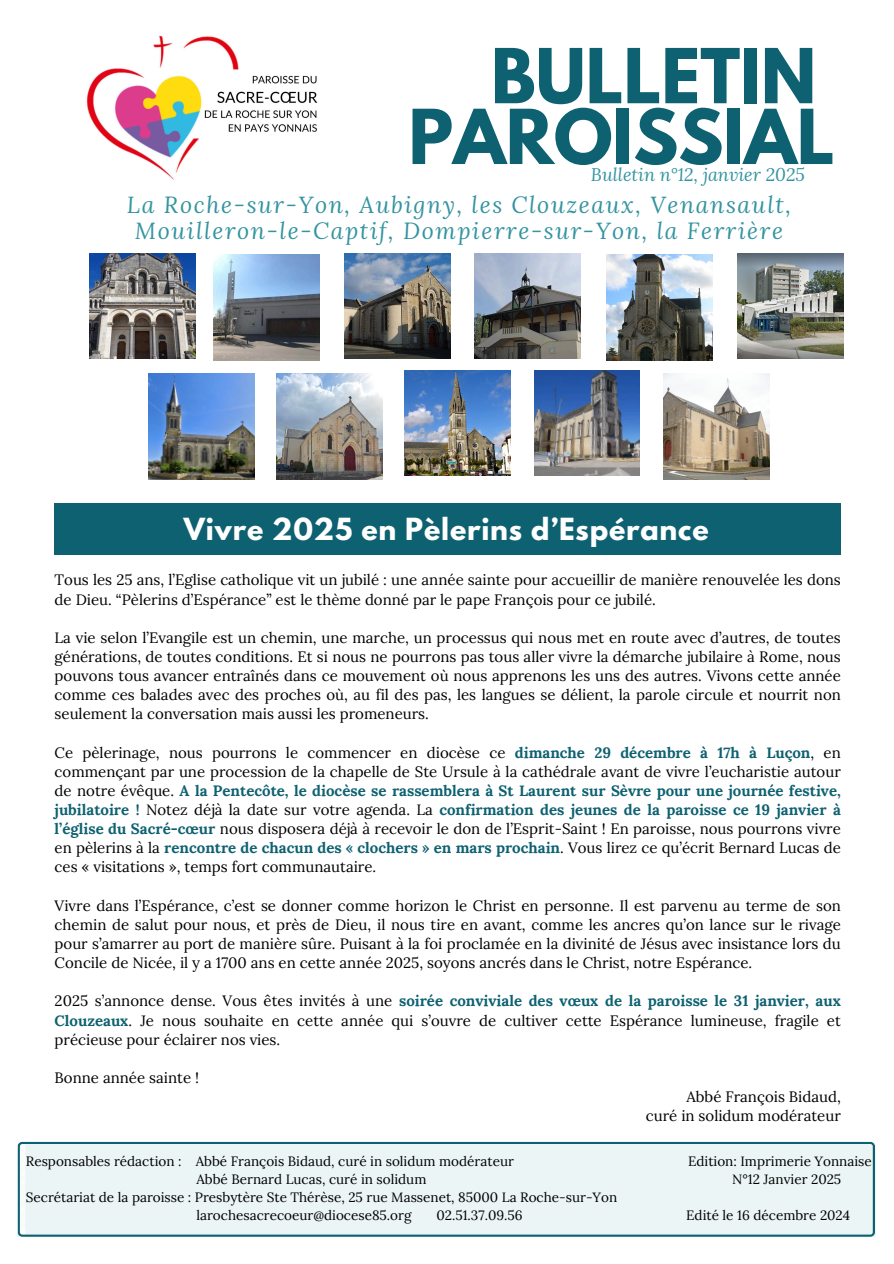
<style>
.page{position:relative;width:894px;height:1264px;background:#fff}
.page>*{position:absolute;margin:0;border:0;box-sizing:border-box;transform-origin:0 0}
.t1{font:700 67.05px/60.8px "League Spartan";color:#0e6171;text-align:right}
.t2{font:700 27px "League Spartan";letter-spacing:.03em;color:#fff}
.t3{font:italic 23.1px/25.8px "Lora";letter-spacing:.07em;color:#3494a0;text-align:center}
.t4{font:italic 18px "Lora";color:#3494a0}
.t5{font:15px/19.2px "Lora";color:#000;text-align:justify}
.t6{font:13.5px "Lora";color:#000}
.s1{font-weight:700;color:#0e6171}
</style>
<div class="page">
<img style="left:86px;top:35px;width:232px;height:145px">
<img style="left:737px;top:253px;width:105px;height:106px">
<img style="left:475px;top:253px;width:105px;height:106px">
<img style="left:606px;top:254px;width:106px;height:106px">
<img style="left:89px;top:253px;width:106px;height:106px">
<img style="left:276px;top:374px;width:106px;height:105px">
<img style="left:149px;top:374px;width:105px;height:105px">
<img style="left:344px;top:253px;width:106px;height:106px">
<img style="left:214px;top:254px;width:105px;height:106px">
<img style="left:404px;top:370px;width:106px;height:106px">
<img style="left:534px;top:370px;width:105px;height:106px">
<img style="left:663px;top:374px;width:106px;height:105px">
<div style="left:18px;top:1141px;width:856px;height:95px;background:#ebf5f5"></div>
<div style="left:55px;top:504px;width:785px;height:50px;background:#0e6171"></div>
<p class="t1" style="left:408px;top:54px;width:427px">BULLETIN<br>PAROISSIAL</p>
<p class="t3" style="left:127px;top:191px;width:665px">La Roche-sur-Yon, Aubigny, les Clouzeaux, Venansault,<br>Mouilleron-le-Captif, Dompierre-sur-Yon, la Ferrière</p>
<p class="t4" style="left:590px;top:163px;width:215px">Bulletin n°12, janvier 2025</p>
<p class="t2" style="left:184px;top:515px;width:526px">Vivre 2025 en Pèlerins d’Espérance</p>
<h2 class="t5" style="left:55px;top:570px;width:787px">Tous les 25 ans, l’Eglise catholique vit un jubilé : une année sainte pour accueillir de manière renouvelée les dons de Dieu. “Pèlerins d’Espérance” est le thème donné par le pape François pour ce jubilé.</h2>
<p class="t5" style="left:55px;top:627px;width:787px">La vie selon l’Evangile est un chemin, une marche, un processus qui nous met en route avec d’autres, de toutes générations, de toutes conditions. Et si nous ne pourrons pas tous aller vivre la démarche jubilaire à Rome, nous pouvons tous avancer entraînés dans ce mouvement où nous apprenons les uns des autres. Vivons cette année comme ces balades avec des proches où, au fil des pas, les langues se délient, la parole circule et nourrit non seulement la conversation mais aussi les promeneurs.</p>
<p class="t5" style="left:55px;top:742px;width:787px">Ce pèlerinage, nous pourrons le commencer en diocèse ce <span class="s1">dimanche 29 décembre à 17h à Luçon</span>, en commençant par une procession de la chapelle de Ste Ursule à la cathédrale avant de vivre l’eucharistie autour de notre évêque. <span class="s1">A la Pentecôte, le diocèse se rassemblera à St Laurent sur Sèvre pour une journée festive, jubilatoire !</span> Notez déjà la date sur votre agenda. La <span class="s1">confirmation des jeunes de la paroisse ce 19 janvier à l’église du Sacré-cœur</span> nous disposera déjà à recevoir le don de l’Esprit-Saint ! En paroisse, nous pourrons vivre en pèlerins à la <span class="s1">rencontre de chacun des « clochers » en mars prochain</span>. Vous lirez ce qu’écrit Bernard Lucas de ces « visitations », temps fort communautaire.</p>
<p class="t5" style="left:55px;top:895px;width:787px">Vivre dans l’Espérance, c’est se donner comme horizon le Christ en personne. Il est parvenu au terme de son chemin de salut pour nous, et près de Dieu, il nous tire en avant, comme les ancres qu’on lance sur le rivage pour s’amarrer au port de manière sûre. Puisant à la foi proclamée en la divinité de Jésus avec insistance lors du Concile de Nicée, il y a 1700 ans en cette année 2025, soyons ancrés dans le Christ, notre Espérance.</p>
<p class="t5" style="left:55px;top:991px;width:787px">2025 s’annonce dense. Vous êtes invités à une <span class="s1">soirée conviviale des vœux de la paroisse le 31 janvier, aux Clouzeaux</span>. Je nous souhaite en cette année qui s’ouvre de cultiver cette Espérance lumineuse, fragile et précieuse pour éclairer nos vies.</p>
<p class="t5" style="left:55px;top:1067px;width:146px">Bonne année sainte !</p>
<p class="t5" style="left:686px;top:1086px;width:156px">Abbé François Bidaud,</p>
<p class="t5" style="left:645px;top:1106px;width:196px">curé in solidum modérateur</p>
<p class="t6" style="left:26px;top:1152px;width:489px">Responsables rédaction : Abbé François Bidaud, curé in solidum modérateur</p>
<p class="t6" style="left:687px;top:1152px;width:185px">Edition: Imprimerie Yonnaise</p>
<p class="t6" style="left:196px;top:1170px;width:231px">Abbé Bernard Lucas, curé in solidum</p>
<p class="t6" style="left:731px;top:1170px;width:111px">N°12 Janvier 2025</p>
<p class="t6" style="left:26px;top:1188px;width:592px">Secrétariat de la paroisse : Presbytère Ste Thérèse, 25 rue Massenet, 85000 La Roche-sur-Yon</p>
<p class="t6" style="left:196px;top:1206px;width:216px">larochesacrecoeur@diocese85.org</p>
<p class="t6" style="left:436px;top:1206px;width:88px">02.51.37.09.56</p>
<p class="t6" style="left:686px;top:1206px;width:165px">Edité le 16 décembre 2024</p>
</div>
